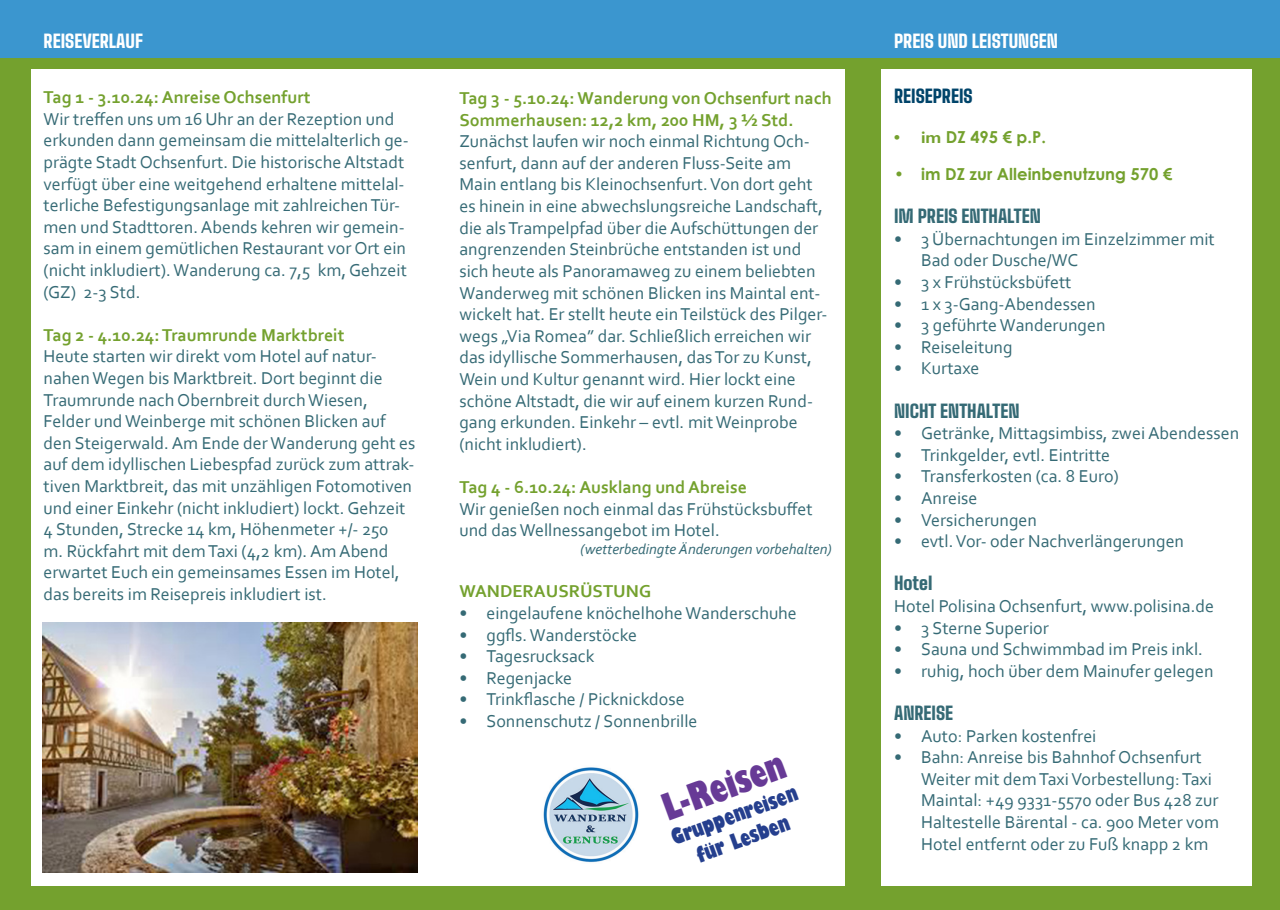
<style>
.page{position:relative;width:1280px;height:910px;background:#fff}
.page>*{position:absolute;margin:0;border:0;box-sizing:border-box;transform-origin:0 0}
.t1{font:800 condensed 36px "Gill Sans";color:#673a96}
.t2{font:800 condensed 21px/25.2px "Gill Sans";color:#253f8e;text-align:center}
.t3{font:18px/21.6px "Corbel";color:#356a75}
.t4{font:700 18px/21.6px "Corbel";color:#74a12e}
.t5{font:900 18px "Big Shoulders Text";color:#356a75}
.t6{font:900 18px "Big Shoulders Text";color:#fff}
.t7{font:900 18px "Big Shoulders Text";color:#00446a}
.t8{font:700 16.5px "Century Gothic";color:#74a12e}
.t9{font:italic 15px "Corbel";color:#356a75}
.s1{font-weight:700;color:#74a12e}
.s2{font-family:"Gill Sans"}
</style>
<div class="page">
<div style="left:0;top:60px;width:1280px;height:850px;background:#74a12e"></div>
<div style="left:0;top:0;width:1280px;height:60px;background:#3b96cf"></div>
<div style="left:31px;top:69px;width:813px;height:816px;background:#fff"></div>
<div style="left:881px;top:69px;width:371px;height:816px;background:#fff"></div>
<img style="left:543px;top:767px;width:96px;height:96px">
<img style="left:42px;top:623px;width:375px;height:250px">
<p class="t6" style="left:44px;top:26px;width:101px">REISEVERLAUF</p>
<p class="t6" style="left:894px;top:26px;width:165px">PREIS UND LEISTUNGEN</p>
<p class="t4" style="left:44px;top:86px;width:268px">Tag 1 - 3.10.24: Anreise Ochsenfurt</p>
<p class="t3" style="left:44px;top:108px;width:367px">Wir treffen uns um 16 Uhr an der Rezeption und erkunden dann gemeinsam die mittelalterlich ge&shy;prägte Stadt Ochsenfurt. Die historische Altstadt verfügt über eine weitgehend erhaltene mittelal&shy;terliche Befestigungsanlage mit zahlreichen Tür&shy;men und Stadttoren. Abends kehren wir gemein&shy;sam in einem gemütlichen Restaurant vor Ort ein (nicht inkludiert). Wanderung ca. 7,5 km, Gehzeit (GZ) 2-3 Std.</p>
<p class="t3" style="left:44px;top:324px;width:373px"><span class="s1">Tag 2 - 4.10.24: Traumrunde Marktbreit<br></span>Heute starten wir direkt vom Hotel auf natur&shy;nahen Wegen bis Marktbreit. Dort beginnt die Traumrunde nach Obernbreit durch Wiesen, Felder und Weinberge mit schönen Blicken auf den Steigerwald. Am Ende der Wanderung geht es auf dem idyllischen Liebespfad zurück zum attrak&shy;tiven Marktbreit, das mit unzähligen Fotomotiven und einer Einkehr (nicht inkludiert) lockt. Gehzeit 4 Stunden, Strecke 14 km, Höhenmeter +/- 250<br>m. Rückfahrt mit dem Taxi (4,2 km). Am Abend erwartet Euch ein gemeinsames Essen im Hotel, das bereits im Reisepreis inkludiert ist.</p>
<p class="t4" style="left:459px;top:87px;width:374px">Tag 3 - 5.10.24: Wanderung von Ochsenfurt nach<br>Sommerhausen: 12,2 km, 200 HM, 3 ½ Std.</p>
<p class="t3" style="left:459px;top:130px;width:370px">Zunächst laufen wir noch einmal Richtung Och&shy;senfurt, dann auf der anderen Fluss-Seite am Main entlang bis Kleinochsenfurt. Von dort geht es hinein in eine abwechslungsreiche Landschaft, die als Trampelpfad über die Aufschüttungen der angrenzenden Steinbrüche entstanden ist und sich heute als Panoramaweg zu einem beliebten Wanderweg mit schönen Blicken ins Maintal ent&shy;wickelt hat. Er stellt heute ein Teilstück des Pilger&shy;wegs „Via Romea” dar. Schließlich erreichen wir das idyllische Sommerhausen, das Tor zu Kunst, Wein und Kultur genannt wird. Hier lockt eine schöne Altstadt, die wir auf einem kurzen Rund&shy;gang erkunden. Einkehr – evtl. mit Weinprobe (nicht inkludiert).</p>
<p class="t4" style="left:459px;top:476px;width:289px">Tag 4 - 6.10.24: Ausklang und Abreise</p>
<p class="t3" style="left:459px;top:497px;width:355px">Wir genießen noch einmal das Frühstücksbuffet und das Wellnessangebot im Hotel.</p>
<p class="t9" style="left:580px;top:540px;width:253px">(wetterbedingte Änderungen vorbehalten)</p>
<p class="t4" style="left:459px;top:580px;width:193px">WANDERAUSRÜSTUNG</p>
<p class="t3" style="left:459px;top:602px;width:339px">• eingelaufene knöchelhohe Wanderschuhe</p>
<p class="t3" style="left:459px;top:623px;width:179px">• ggfls. Wanderstöcke</p>
<p class="t3" style="left:459px;top:645px;width:137px">• Tagesrucksack</p>
<p class="t3" style="left:459px;top:666px;width:114px">• Regenjacke</p>
<p class="t3" style="left:459px;top:688px;width:227px">• Trinkflasche / Picknickdose</p>
<p class="t3" style="left:459px;top:710px;width:240px">• Sonnenschutz / Sonnenbrille</p>
<p class="t1" style="left:656px;top:787px;width:130px;rotate:-20deg">L-Reisen</p>
<p class="t2" style="left:668px;top:827px;width:134px;rotate:-20deg">Gruppenreisen für Lesben</p>
<p class="t7" style="left:894px;top:81px;width:80px">REISEPREIS</p>
<p class="t8" style="left:894px;top:124px;width:153px"><span class="s2">• im</span> DZ 495 € p.P.</p>
<p class="t8" style="left:894px;top:161px;width:280px">• im DZ zur Alleinbenutzung 570 €</p>
<p class="t5" style="left:894px;top:201px;width:148px">IM PREIS ENTHALTEN</p>
<p class="t3" style="left:921px;top:228px;width:295px;text-indent:-27px">• 3 Übernachtungen im Einzelzimmer mit<br>Bad oder Dusche/WC</p>
<p class="t3" style="left:894px;top:271px;width:179px">• 3 x Frühstücksbüfett</p>
<p class="t3" style="left:894px;top:292px;width:203px">• 1 x 3-Gang-Abendessen</p>
<p class="t3" style="left:894px;top:314px;width:213px">• 3 geführte Wanderungen</p>
<p class="t3" style="left:894px;top:336px;width:120px">• Reiseleitung</p>
<p class="t3" style="left:894px;top:357px;width:87px">• Kurtaxe</p>
<p class="t5" style="left:894px;top:396px;width:127px">NICHT ENTHALTEN</p>
<p class="t3" style="left:894px;top:422px;width:347px">• Getränke, Mittagsimbiss, zwei Abendessen</p>
<p class="t3" style="left:894px;top:444px;width:218px">• Trinkgelder, evtl. Eintritte</p>
<p class="t3" style="left:894px;top:465px;width:226px">• Transferkosten (ca. 8 Euro)</p>
<p class="t3" style="left:894px;top:487px;width:85px">• Anreise</p>
<p class="t3" style="left:894px;top:508px;width:144px">• Versicherungen</p>
<p class="t3" style="left:894px;top:530px;width:292px">• evtl. Vor- oder Nachverlängerungen</p>
<p class="t5" style="left:894px;top:568px;width:40px">Hotel</p>
<p class="t3" style="left:894px;top:595px;width:321px">Hotel Polisina Ochsenfurt, www.polisina.de</p>
<p class="t3" style="left:894px;top:616px;width:156px">• 3 Sterne Superior</p>
<p class="t3" style="left:894px;top:638px;width:310px">• Sauna und Schwimmbad im Preis inkl.</p>
<p class="t3" style="left:894px;top:660px;width:321px">• ruhig, hoch über dem Mainufer gelegen</p>
<p class="t5" style="left:894px;top:698px;width:61px">ANREISE</p>
<p class="t3" style="left:894px;top:724px;width:204px">• Auto: Parken kostenfrei</p>
<p class="t3" style="left:921px;top:746px;width:300px;text-indent:-27px">• Bahn: Anreise bis Bahnhof Ochsenfurt Weiter mit dem Taxi Vorbestellung: Taxi Maintal: +49 9331-5570 oder Bus 428 zur Haltestelle Bärental - ca. 900 Meter vom Hotel entfernt oder zu Fuß knapp 2 km</p>
</div>
